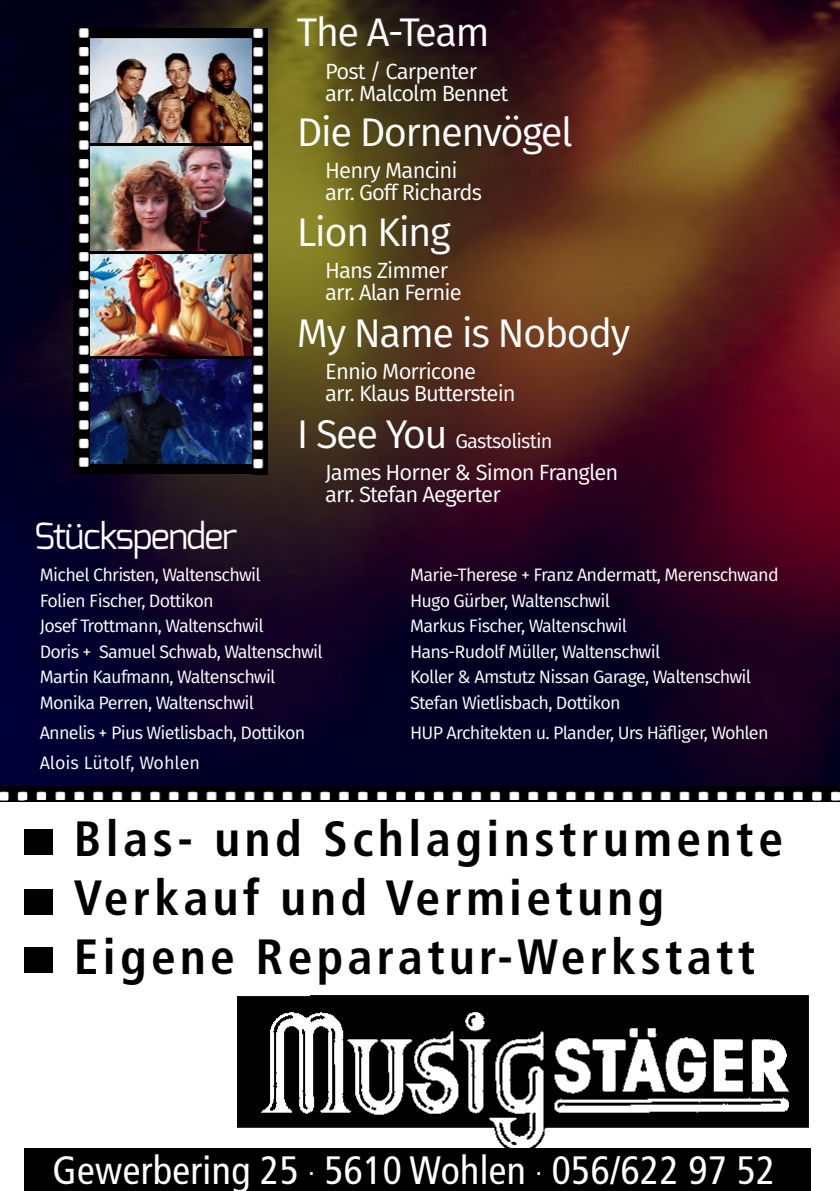
<style>
.page{position:relative;width:840px;height:1191px;background:#fff}
.page>*{position:absolute;margin:0;border:0;box-sizing:border-box;transform-origin:0 0}
.t1{font:700 condensed 49.4px/58.8px "Frutiger";letter-spacing:.09em;color:#000}
.t2{font:40px "Fira Sans";letter-spacing:-.04em;color:#fff}
.t3{font:condensed 39.6px "Frutiger";letter-spacing:.01em;color:#fff}
.t4{font:36px "Exo";letter-spacing:-.04em;color:#fff}
.t5{font:22px/22px "Fira Sans";letter-spacing:-.04em;color:#fff}
.t6{font:20px "Fira Sans";letter-spacing:-.04em;color:#fff}
.t7{font:18px "Fira Sans";letter-spacing:-.04em;color:#fff}
.t8{font:18px "Fira Sans";color:#fff}
.s1{font-size:40px}
</style>
<div class="page">
<img style="left:0;top:0;width:839px;height:786px">
<svg style="left:89px;top:28px;width:163px;height:445px;background:#141113"></svg>
<img style="left:89px;top:360px;width:163px;height:104px">
<img style="left:0;top:786px;width:839px;height:15px">
<img style="left:89px;top:38px;width:163px;height:104px">
<img style="left:89px;top:255px;width:163px;height:100px">
<img style="left:89px;top:147px;width:163px;height:104px">
<img style="left:74px;top:28px;width:15px;height:445px">
<img style="left:237px;top:995px;width:572px;height:153px">
<div style="left:25px;top:1148px;width:785px;height:43px;background:#000"></div>
<hr style="left:25px;top:800px;width:785px;height:1px;background:#000">
<div style="left:25px;top:829px;width:28px;height:26px;background:#000"></div>
<div style="left:25px;top:888px;width:28px;height:26px;background:#000"></div>
<div style="left:25px;top:946px;width:28px;height:26px;background:#000"></div>
<img style="left:252px;top:28px;width:15px;height:447px">
<h3 class="t4" style="left:34px;top:513px;width:205px">Stückspender</h3>
<h2 class="t2" style="left:297px;top:3px;width:194px">The A-Team</h2>
<p class="t5" style="left:325px;top:59px;width:185px">Post / Carpenter arr. Malcolm Bennet</p>
<h2 class="t2" style="left:297px;top:102px;width:277px">Die Dornenvögel</h2>
<p class="t5" style="left:325px;top:159px;width:158px">Henry Mancini arr. Goff Richards</p>
<h2 class="t2" style="left:297px;top:203px;width:155px">Lion King</h2>
<p class="t5" style="left:325px;top:259px;width:138px">Hans Zimmer arr. Alan Fernie</p>
<h2 class="t2" style="left:297px;top:303px;width:335px">My Name is Nobody</h2>
<p class="t5" style="left:325px;top:360px;width:192px">Ennio Morricone<br>arr. Klaus Butterstein</p>
<p class="t6" style="left:297px;top:426px;width:257px"><span class="s1">I See You</span> Gastsolistin</p>
<p class="t5" style="left:325px;top:460px;width:294px">James Horner &amp; Simon Franglen arr. Stefan Aegerter</p>
<p class="t7" style="left:40px;top:561px;width:222px">Michel Christen, Waltenschwil</p>
<p class="t7" style="left:410px;top:561px;width:370px">Marie-Therese + Franz Andermatt, Merenschwand</p>
<p class="t7" style="left:40px;top:587px;width:175px">Folien Fischer, Dottikon</p>
<p class="t7" style="left:410px;top:587px;width:201px">Hugo Gürber, Waltenschwil</p>
<p class="t7" style="left:40px;top:612px;width:225px">Josef Trottmann, Waltenschwil</p>
<p class="t7" style="left:410px;top:612px;width:218px">Markus Fischer, Waltenschwil</p>
<p class="t7" style="left:40px;top:638px;width:284px">Doris + Samuel Schwab, Waltenschwil</p>
<p class="t7" style="left:410px;top:638px;width:251px">Hans-Rudolf Müller, Waltenschwil</p>
<p class="t7" style="left:40px;top:663px;width:237px">Martin Kaufmann, Waltenschwil</p>
<p class="t7" style="left:410px;top:663px;width:342px">Koller &amp; Amstutz Nissan Garage, Waltenschwil</p>
<p class="t7" style="left:40px;top:689px;width:216px">Monika Perren, Waltenschwil</p>
<p class="t7" style="left:410px;top:689px;width:212px">Stefan Wietlisbach, Dottikon</p>
<p class="t7" style="left:40px;top:719px;width:267px">Annelis + Pius Wietlisbach, Dottikon</p>
<p class="t7" style="left:410px;top:719px;width:360px">HUP Architekten u. Plander, Urs Häfliger, Wohlen</p>
<p class="t8" style="left:40px;top:749px;width:162px">Alois Lütolf, Wohlen</p>
<h1 class="t1" style="left:74px;top:809px;width:710px">Blas- und Schlaginstrumente<br>Verkauf und Vermietung<br>Eigene Reparatur-Werkstatt</h1>
<h3 class="t3" style="left:53px;top:1147px;width:723px">Gewerbering 25 <sup>.</sup> 5610 Wohlen <sup>.</sup> 056/622 97 52</h3>
</div>
